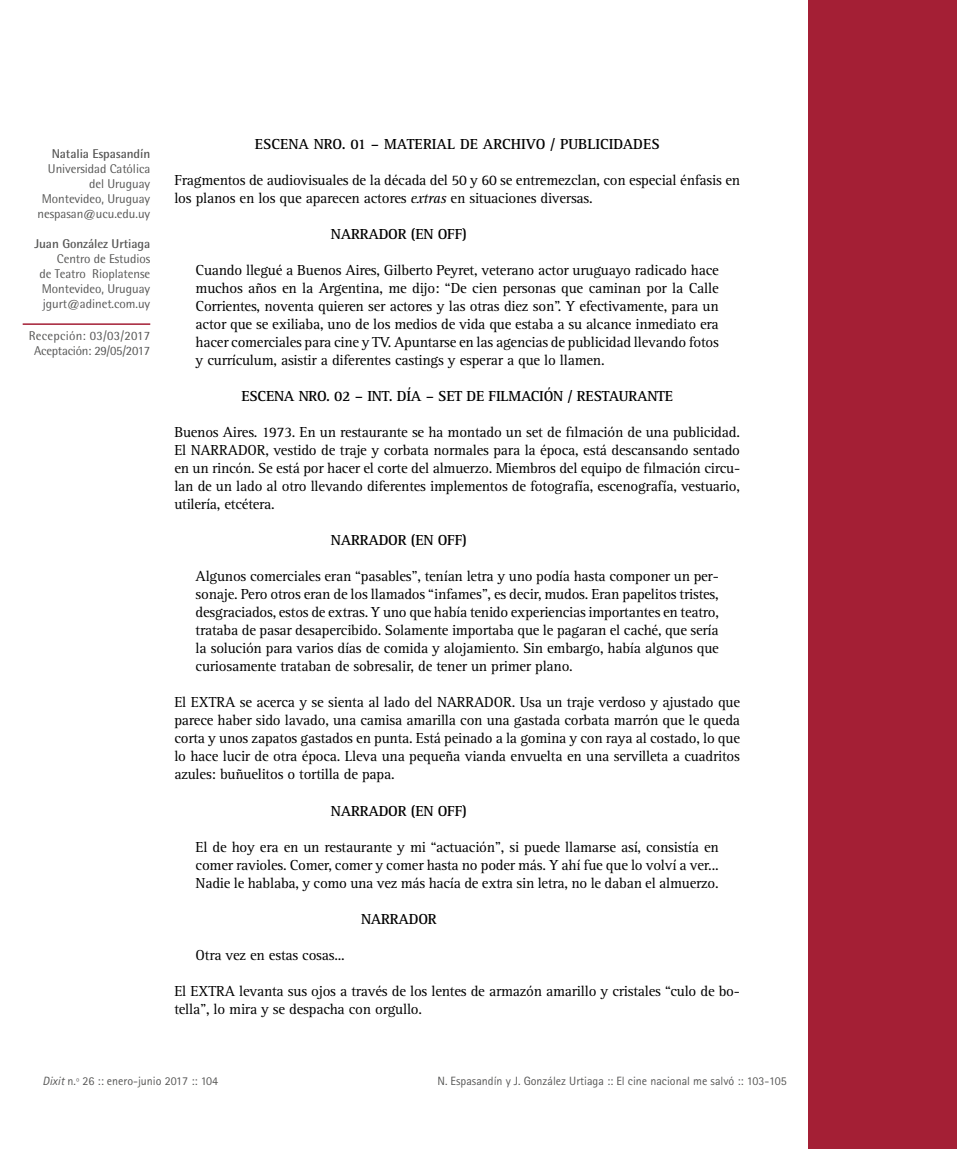
<style>
.page{position:relative;width:957px;height:1149px;background:#fff}
.page>*{position:absolute;margin:0;border:0;box-sizing:border-box;transform-origin:0 0}
.t1{font:15px/18px "Rotis Serif Std";letter-spacing:-.015em;color:#000;text-align:justify}
.t2{font:700 15px "Rotis Serif Std";letter-spacing:-.015em;color:#000}
.t3{font:12.75px/15px "Rotis Semi Sans Std";letter-spacing:-.005em;color:#575756;text-align:right}
.t4{font:700 12.75px "Rotis Semi Sans Std";letter-spacing:-.005em;color:#575756}
.t5{font:12px "Rotis Sans Serif Std";color:#575756}
.s1{font-style:italic}
</style>
<div class="page">
<div style="left:808px;top:0;width:149px;height:1148px;background:#a41f35"></div>
<hr style="left:23px;top:323px;width:127px;height:2px;background:#a41f35">
<p class="t4" style="left:52px;top:145px;width:100px">Natalia Espasandín</p>
<p class="t3" style="left:38px;top:161px;width:114px">Universidad Católica del Uruguay<br>Montevideo, Uruguay nespasan@ucu.edu.uy</p>
<p class="t4" style="left:35px;top:235px;width:117px">Juan González Urtiaga</p>
<p class="t3" style="left:40px;top:251px;width:112px;text-align:justify;text-indent:17px">Centro de Estudios de Teatro Rioplatense Montevideo, Uruguay jgurt@adinet.com.uy</p>
<p class="t3" style="left:29px;top:328px;width:123px;text-align:center">Recepción: 03/03/2017<br>Aceptación: 29/05/2017</p>
<p class="t2" style="left:255px;top:135px;width:406px">ESCENA NRO. 01 – MATERIAL DE ARCHIVO / PUBLICIDADES</p>
<p class="t1" style="left:174px;top:171px;width:567px">Fragmentos de audiovisuales de la década del 50 y 60 se entremezclan, con especial énfasis en los planos en los que aparecen actores <span class="s1">extras</span> en situaciones diversas.</p>
<p class="t2" style="left:331px;top:225px;width:138px">NARRADOR (EN OFF)</p>
<p class="t1" style="left:196px;top:261px;width:525px">Cuando llegué a Buenos Aires, Gilberto Peyret, veterano actor uruguayo radicado hace muchos años en la Argentina, me dijo: “De cien personas que caminan por la Calle Corrientes, noventa quieren ser actores y las otras diez son”. Y efectivamente, para un actor que se exiliaba, uno de los medios de vida que estaba a su alcance inmediato era hacer comerciales para cine y TV. Apuntarse en las agencias de publicidad llevando fotos y currículum, asistir a diferentes castings y esperar a que lo llamen.</p>
<p class="t2" style="left:241px;top:387px;width:433px">ESCENA NRO. 02 – INT. DÍA – SET DE FILMACIÓN / RESTAURANTE</p>
<p class="t1" style="left:174px;top:423px;width:567px">Buenos Aires. 1973. En un restaurante se ha montado un set de filmación de una publicidad.<br>El NARRADOR, vestido de traje y corbata normales para la época, está descansando sentado en un rincón. Se está por hacer el corte del almuerzo. Miembros del equipo de filmación circu&shy;lan de un lado al otro llevando diferentes implementos de fotografía, escenografía, vestuario, utilería, etcétera.</p>
<p class="t2" style="left:331px;top:531px;width:138px">NARRADOR (EN OFF)</p>
<p class="t1" style="left:196px;top:567px;width:525px">Algunos comerciales eran “pasables”, tenían letra y uno podía hasta componer un per&shy;sonaje. Pero otros eran de los llamados “infames”, es decir, mudos. Eran papelitos tristes, desgraciados, estos de extras. Y uno que había tenido experiencias importantes en teatro, trataba de pasar desapercibido. Solamente importaba que le pagaran el caché, que sería la solución para varios días de comida y alojamiento. Sin embargo, había algunos que curiosamente trataban de sobresalir, de tener un primer plano.</p>
<p class="t1" style="left:174px;top:693px;width:567px">El EXTRA se acerca y se sienta al lado del NARRADOR. Usa un traje verdoso y ajustado que parece haber sido lavado, una camisa amarilla con una gastada corbata marrón que le queda corta y unos zapatos gastados en punta. Está peinado a la gomina y con raya al costado, lo que lo hace lucir de otra época. Lleva una pequeña vianda envuelta en una servilleta a cuadritos azules: buñuelitos o tortilla de papa.</p>
<p class="t2" style="left:331px;top:801px;width:138px">NARRADOR (EN OFF)</p>
<p class="t1" style="left:196px;top:837px;width:525px">El de hoy era en un restaurante y mi “actuación”, si puede llamarse así, consistía en comer ravioles. Comer, comer y comer hasta no poder más. Y ahí fue que lo volví a ver...<br>Nadie le hablaba, y como una vez más hacía de extra sin letra, no le daban el almuerzo.</p>
<p class="t2" style="left:361px;top:909px;width:77px">NARRADOR</p>
<p class="t1" style="left:196px;top:945px;width:151px">Otra vez en estas cosas...</p>
<p class="t1" style="left:174px;top:981px;width:567px">El EXTRA levanta sus ojos a través de los lentes de armazón amarillo y cristales “culo de bo&shy;tella”, lo mira y se despacha con orgullo.</p>
<p class="t5" style="left:43px;top:1073px;width:177px"><span class="s1">Dixit</span> n.º 26 :: enero-junio 2017 :: 104</p>
<p class="t5" style="left:437px;top:1073px;width:351px">N. Espasandín y J. González Urtiaga :: El cine nacional me salvó :: 103-105</p>
</div>
